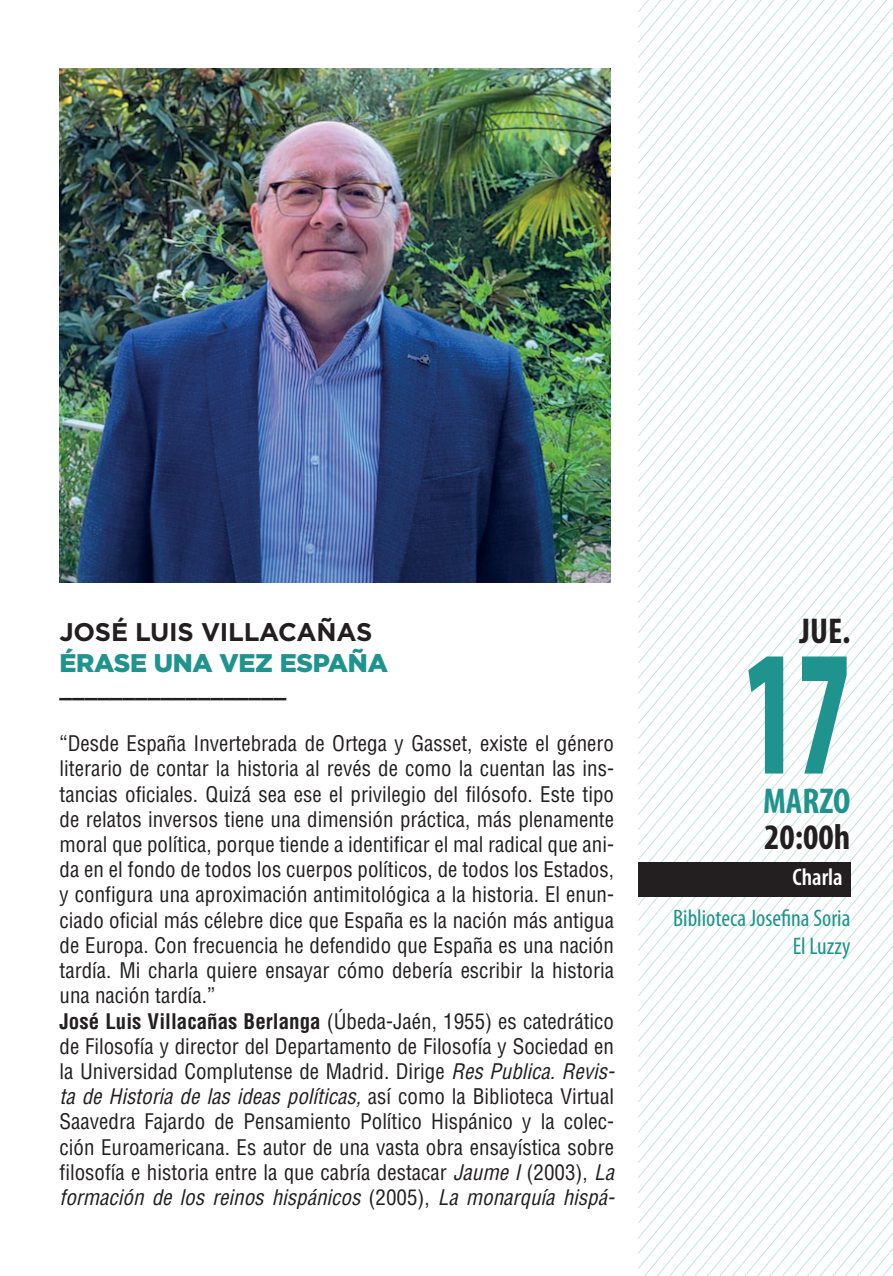
<style>
.page{position:relative;width:893px;height:1276px;background:#fff}
.page>*{position:absolute;margin:0;border:0;box-sizing:border-box;transform-origin:0 0}
.t1{font:900 condensed 180px "Myriad Pro";color:#1f938d;scale:.67 1}
.t2{font:700 condensed 36px "Myriad Pro";color:#231f20}
.t3{font:700 condensed 36px "Myriad Pro";color:#1f938d}
.t4{font:700 25.5px "Gotham";letter-spacing:-.01em;color:#231f20}
.t5{font:900 25.5px "Gotham";letter-spacing:-.01em;color:#1f938d}
.t6{font:condensed 24px/28.8px "Myriad Pro";color:#1f938d;text-align:right}
.t7{font:600 condensed 24px "Myriad Pro";color:#fff}
.t8{font:condensed 21px/25.2px "Helvetica LT Std";color:#231f20}
.t9{font:900 21px "Gotham";color:#231f20}
.s1{font-weight:700}
.s2{font-style:italic}
</style>
<div class="page">
<svg style="left:638px;top:0;width:255px;height:1276px"></svg>
<div style="left:638px;top:862px;width:212px;height:34px;background:#231f20"></div>
<img style="left:60px;top:68px;width:550px;height:515px">
<p class="t4" style="left:60px;top:617px;width:314px">JOSÉ LUIS VILLACAÑAS</p>
<p class="t5" style="left:60px;top:648px;width:330px">ÉRASE UNA VEZ ESPAÑA</p>
<p class="t9" style="left:60px;top:677px;width:228px">__________________</p>
<p class="t8" style="left:60px;top:731px;width:557px">“Desde España Invertebrada de Ortega y Gasset, existe el género literario de contar la historia al revés de como la cuentan las ins&shy;tancias oficiales. Quizá sea ese el privilegio del filósofo. Este tipo de relatos inversos tiene una dimensión práctica, más plenamente moral que política, porque tiende a identificar el mal radical que ani&shy;da en el fondo de todos los cuerpos políticos, de todos los Estados, y configura una aproximación antimitológica a la historia. El enun&shy;ciado oficial más célebre dice que España es la nación más antigua de Europa. Con frecuencia he defendido que España es una nación tardía. Mi charla quiere ensayar cómo debería escribir la historia una nación tardía.”<br><span class="s1">José Luis Villacañas Berlanga</span> (Úbeda-Jaén, 1955) es catedrático de Filosofía y director del Departamento de Filosofía y Sociedad en la Universidad Complutense de Madrid. Dirige <span class="s2">Res Publica. Revis&shy;ta de Historia de las ideas políticas,</span> así como la Biblioteca Virtual Saavedra Fajardo de Pensamiento Político Hispánico y la colec&shy;ción Euroamericana. Es autor de una vasta obra ensayística sobre filosofía e historia entre la que cabría destacar <span class="s2">Jaume I</span> (2003), <span class="s2">La formación de los reinos hispánicos</span> (2005), <span class="s2">La monarquía hispá-</span></p>
<h2 class="t2" style="left:799px;top:611px;width:53px">JUE.</h2>
<h1 class="t1" style="left:744px;top:613px;width:161px">17</h1>
<h2 class="t3" style="left:763px;top:781px;width:89px">MARZO</h2>
<h2 class="t2" style="left:764px;top:817px;width:88px">20:00h</h2>
<p class="t7" style="left:792px;top:863px;width:52px">Charla</p>
<p class="t6" style="left:673px;top:904px;width:179px">Biblioteca Josefina Soria<br>El Luzzy</p>
</div>
